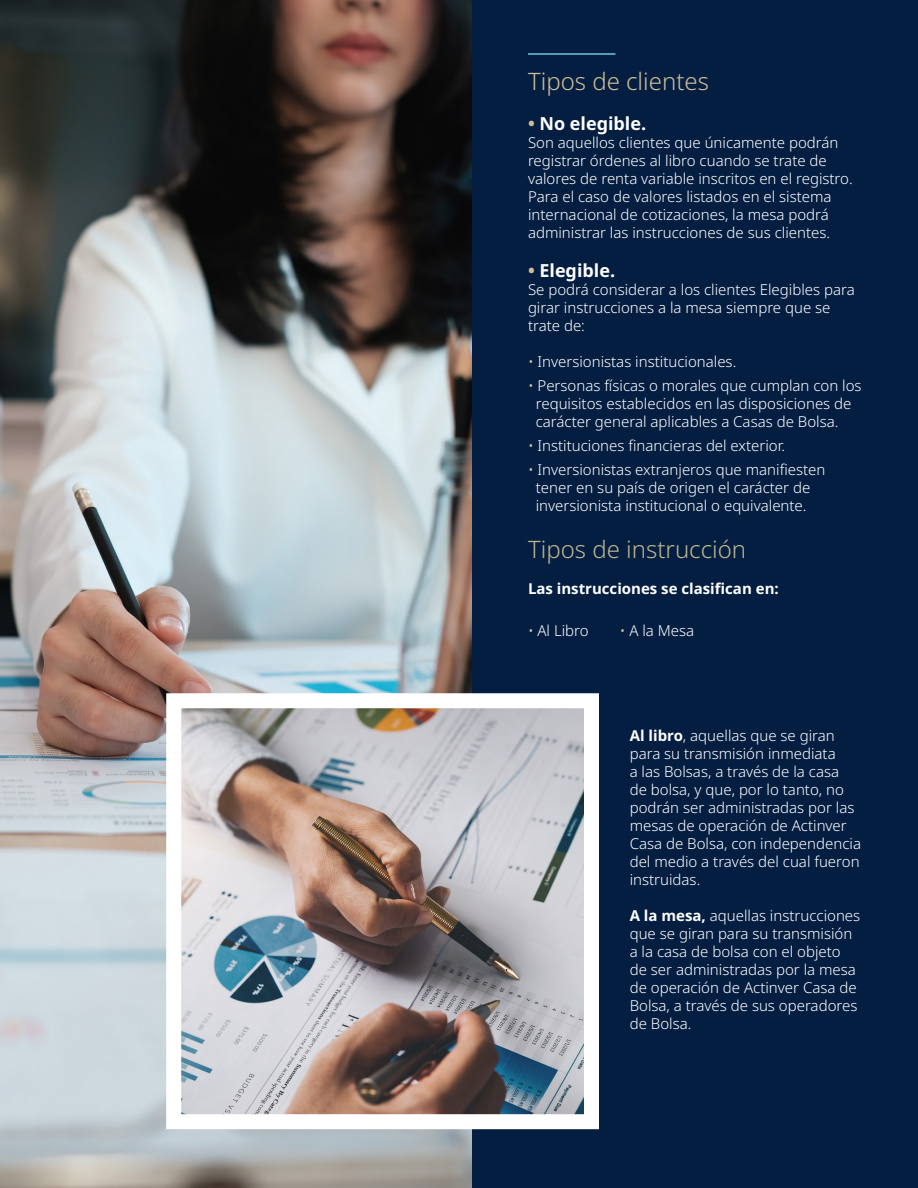
<style>
.page{position:relative;width:918px;height:1188px;background:#041e42}
.page>*{position:absolute;margin:0;border:0;box-sizing:border-box;transform-origin:0 0}
.t1{font:300 24px "Noto Sans";color:#bcb690}
.t2{font:300 24px "Noto Sans";color:#cebd95}
.t3{font:700 18px "Noto Sans";color:#fff}
.t4{font:300 15px/18px "Noto Sans";color:#fff}
.t5{font:700 15px "Noto Sans";color:#fff}
.s1{color:#cebd95}
.s2{font-weight:700}
</style>
<div class="page">
<img style="left:0;top:0;width:472px;height:1188px">
<img style="left:182px;top:709px;width:401px;height:404px">
<div style="left:166px;top:693px;width:433px;height:436px;border:15px solid #fff"></div>
<hr style="left:528px;top:53px;width:87px;height:2px;background:#6ec6d6">
<p class="t2" style="left:528px;top:68px;width:183px">Tipos de clientes</p>
<p class="t3" style="left:528px;top:113px;width:120px"><span class="s1">•</span> No elegible.</p>
<p class="t4" style="left:528px;top:134px;width:326px">Son aquellos clientes que únicamente podrán registrar órdenes al libro cuando se trate de valores de renta variable inscritos en el registro.<br>Para el caso de valores listados en el sistema internacional de cotizaciones, la mesa podrá administrar las instrucciones de sus clientes.</p>
<p class="t3" style="left:528px;top:261px;width:89px"><span class="s1">•</span> Elegible.</p>
<p class="t4" style="left:528px;top:281px;width:328px">Se podrá considerar a los clientes Elegibles para girar instrucciones a la mesa siempre que se trate de:</p>
<p class="t4" style="left:528px;top:353px;width:210px"><span class="s1">•</span> Inversionistas institucionales.</p>
<p class="t4" style="left:536px;top:377px;width:327px;text-indent:-8px"><span class="s1">•</span> Personas físicas o morales que cumplan con los requisitos establecidos en las disposiciones de carácter general aplicables a Casas de Bolsa.</p>
<p class="t4" style="left:528px;top:437px;width:259px"><span class="s1">•</span> Instituciones financieras del exterior.</p>
<p class="t4" style="left:536px;top:461px;width:291px;text-indent:-8px"><span class="s1">•</span> Inversionistas extranjeros que manifiesten tener en su país de origen el carácter de inversionista institucional o equivalente.</p>
<p class="t1" style="left:528px;top:536px;width:220px">Tipos de instrucción</p>
<p class="t5" style="left:528px;top:580px;width:252px">Las instrucciones se clasifican en:</p>
<p class="t4" style="left:528px;top:622px;width:62px"><span class="s1">•</span> Al Libro</p>
<p class="t4" style="left:620px;top:622px;width:76px"><span class="s1">•</span> A la Mesa</p>
<p class="t4" style="left:630px;top:727px;width:233px"><span class="s2">Al libro</span>, aquellas que se giran para su transmisión inmediata<br>a las Bolsas, a través de la casa<br>de bolsa, y que, por lo tanto, no podrán ser administradas por las mesas de operación de Actinver<br>Casa de Bolsa, con independencia del medio a través del cual fueron instruidas.</p>
<p class="t4" style="left:630px;top:907px;width:232px"><span class="s2">A la mesa,</span> aquellas instrucciones que se giran para su transmisión a la casa de bolsa con el objeto de ser administradas por la mesa de operación de Actinver Casa de<br>Bolsa, a través de sus operadores de Bolsa.</p>
</div>
